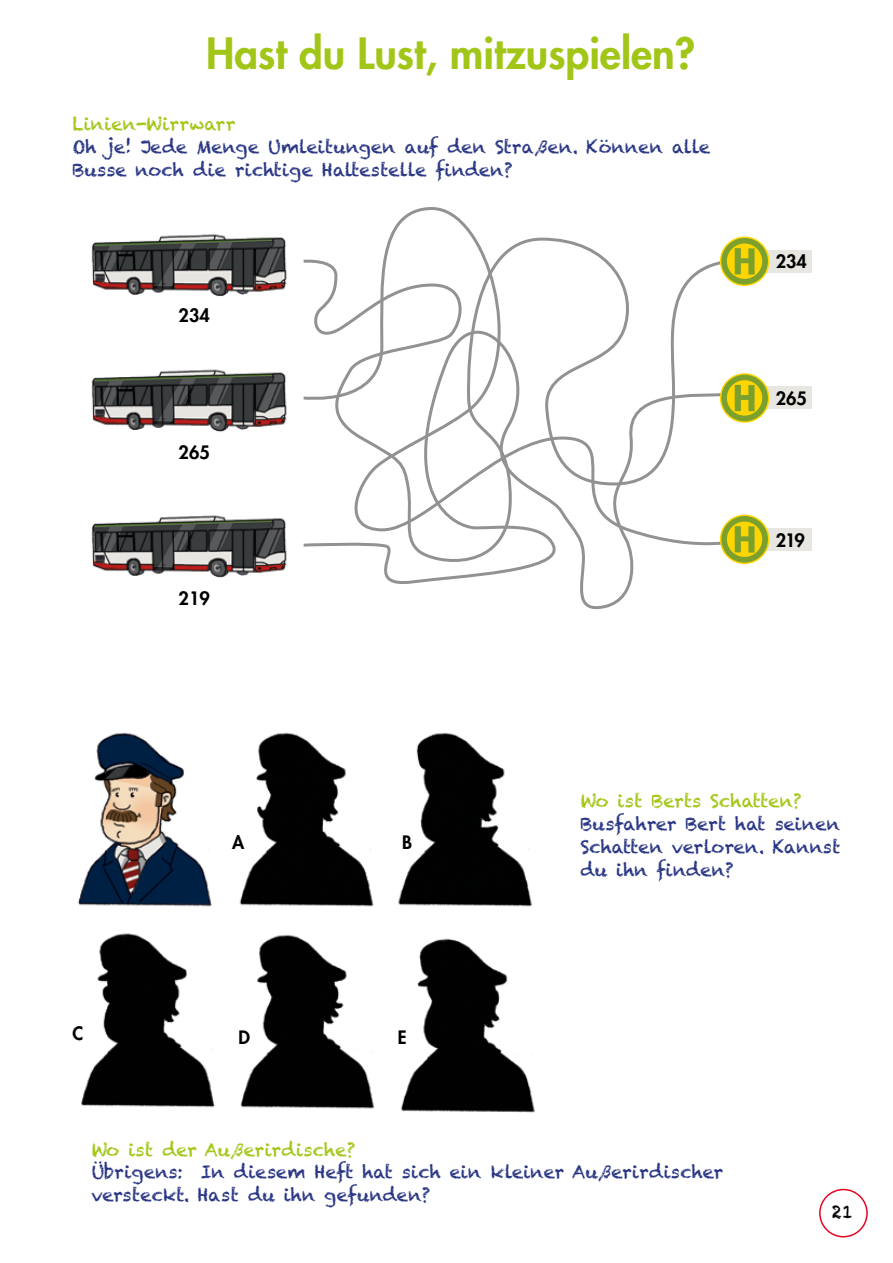
<style>
.page{position:relative;width:893px;height:1263px;background:#fff}
.page>*{position:absolute;margin:0;border:0;box-sizing:border-box;transform-origin:0 0}
.t1{font:800 42px "Futura LT";color:#a2c617}
.t2{font:18px/23px "Chalkduster";color:#283583}
.t3{font:18px "Chalkduster";color:#a2c617}
.t4{font:800 18px "Futura LT";color:#000}
.t5{font:18px "Chalkduster";color:#000}
</style>
<div class="page">
<img style="left:78px;top:234px;width:790px;height:1004px">
<div style="left:162px;top:303px;width:53px;height:23px;background:#fff"></div>
<div style="left:162px;top:441px;width:53px;height:23px;background:#fff"></div>
<div style="left:162px;top:586px;width:53px;height:23px;background:#fff"></div>
<div style="left:215px;top:830px;width:34px;height:23px;background:#fff"></div>
<div style="left:221px;top:1025px;width:34px;height:23px;background:#fff"></div>
<div style="left:385px;top:830px;width:33px;height:23px;background:#fff"></div>
<div style="left:56px;top:1021px;width:33px;height:23px;background:#fff"></div>
<div style="left:381px;top:1026px;width:33px;height:23px;background:#fff"></div>
<svg style="left:301px;top:207px;width:447px;height:29px"></svg>
<div style="left:759px;top:528px;width:53px;height:23px;background:#e8e6e0"></div>
<svg style="left:748px;top:516px;width:20px;height:47px"></svg>
<svg style="left:301px;top:236px;width:439px;height:49px"></svg>
<svg style="left:301px;top:285px;width:447px;height:329px"></svg>
<div style="left:759px;top:250px;width:53px;height:23px;background:#e8e6e0"></div>
<div style="left:759px;top:387px;width:53px;height:22px;background:#e8e6e0"></div>
<svg style="left:720px;top:236px;width:49px;height:50px"></svg>
<svg style="left:721px;top:238px;width:47px;height:47px;background:#bec13d"></svg>
<svg style="left:720px;top:373px;width:49px;height:50px"></svg>
<svg style="left:721px;top:375px;width:47px;height:46px;background:#bcc03a"></svg>
<div style="left:820px;top:1189px;width:47px;height:48px;background:#fff;border-radius:50%"></div>
<div style="left:819px;top:1189px;width:49px;height:48px;border:2px solid #e40521;border-radius:50%"></div>
<h1 class="t1" style="left:206px;top:26px;width:490px">Hast du Lust, mitzuspielen?</h1>
<p class="t3" style="left:72px;top:113px;width:165px">Linien-Wirrwarr</p>
<p class="t2" style="left:72px;top:135px;width:640px">Oh je! Jede Menge Umleitungen auf den Straßen. Können alle<br>Busse noch die richtige Haltestelle finden?</p>
<p class="t4" style="left:179px;top:303px;width:33px">234</p>
<p class="t4" style="left:179px;top:441px;width:33px">265</p>
<p class="t4" style="left:179px;top:586px;width:33px">219</p>
<p class="t4" style="left:776px;top:250px;width:33px">234</p>
<p class="t4" style="left:776px;top:386px;width:33px">265</p>
<p class="t4" style="left:776px;top:528px;width:31px">219</p>
<p class="t4" style="left:232px;top:830px;width:14px">A</p>
<p class="t4" style="left:402px;top:830px;width:11px">B</p>
<p class="t4" style="left:73px;top:1021px;width:12px">C</p>
<p class="t4" style="left:398px;top:1026px;width:10px">E</p>
<p class="t4" style="left:238px;top:1025px;width:13px">D</p>
<p class="t3" style="left:580px;top:790px;width:223px">Wo ist Berts Schatten?</p>
<p class="t2" style="left:580px;top:812px;width:262px;text-align:justify">Busfahrer Bert hat seinen Schatten verloren. Kannst du ihn finden?</p>
<p class="t3" style="left:91px;top:1139px;width:266px">Wo ist der Außerirdische?</p>
<p class="t2" style="left:91px;top:1161px;width:633px">Übrigens: In diesem Heft hat sich ein kleiner Außerirdischer versteckt. Hast du ihn gefunden?</p>
<p class="t5" style="left:832px;top:1201px;width:22px">21</p>
</div>
